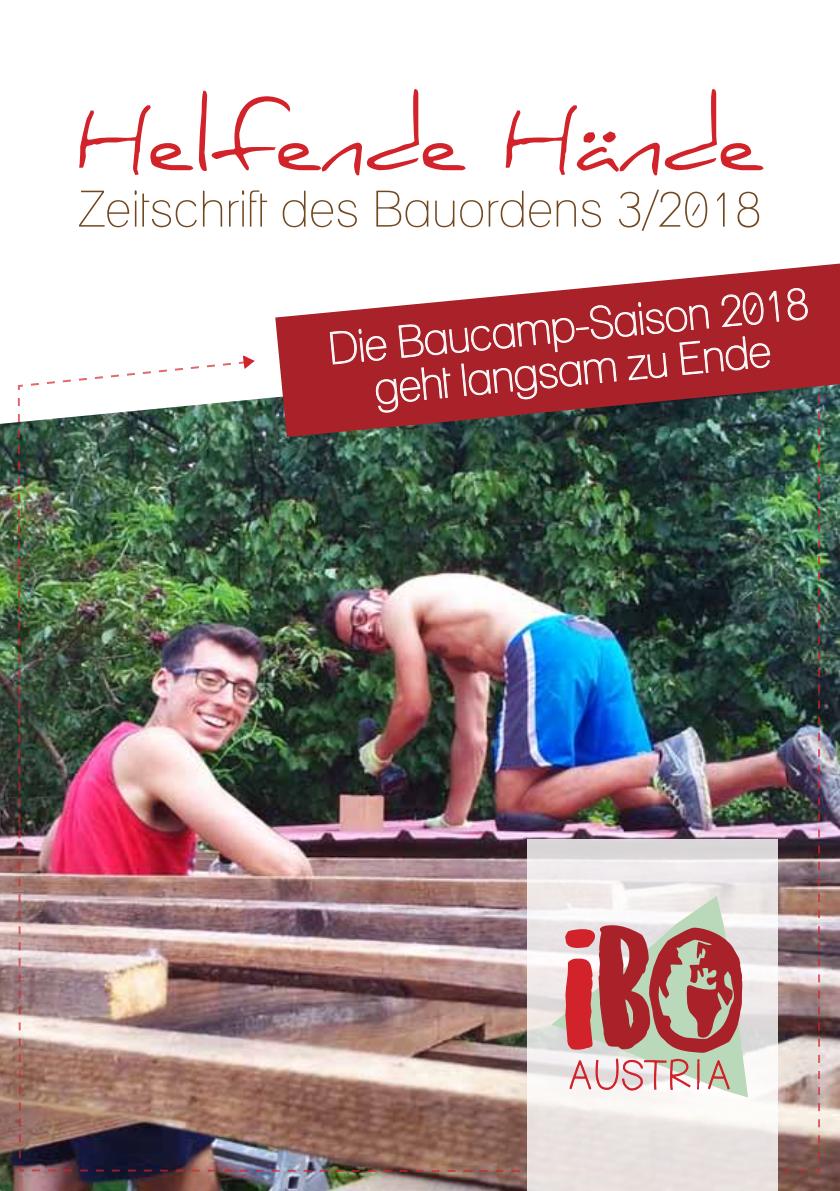
<style>
.page{position:relative;width:840px;height:1191px;background:#fff}
.page>*{position:absolute;margin:0;border:0;box-sizing:border-box;transform-origin:0 0}
.t1{font:149.2px "Sunrise International Demo";color:#d2232a;scale:1.08 1}
.t2{font:90px "Daniel";letter-spacing:-.02em;color:#d2232a}
.t3{font:condensed 50px "Lane";color:#724821}
.t4{font:condensed 44px/44.4px "Lane";color:#fff;text-align:center}
.s1{color:#aa2229}
</style>
<div class="page">
<img style="left:0;top:422px;width:839px;height:769px">
<img style="left:17px;top:361px;width:803px;height:812px">
<div style="left:251px;top:102px;width:540px;height:268px;background:#fff"></div>
<svg style="left:242px;top:355px;width:13px;height:15px"></svg>
<svg style="left:275px;top:263px;width:564px;height:174px"></svg>
<svg style="left:786px;top:287px;width:22px;height:34px"></svg>
<svg style="left:329px;top:288px;width:450px;height:125px;background:#b04349"></svg>
<svg style="left:527px;top:839px;width:250px;height:352px;fill:#eae3e1"></svg>
<svg style="left:551px;top:896px;width:196px;height:207px"></svg>
<h2 class="t2" style="left:75px;top:87px;width:690px">Helfende Hände</h2>
<p class="t3" style="left:79px;top:178px;width:683px">Zeitschrift des Bauordens 3/2018</p>
<p class="t4" style="left:326px;top:324px;width:483px;rotate:-5deg">Die Baucamp-Saison 2018 gehtlangsam zu Ende</p>
<h1 class="t1" style="left:561px;top:925px;width:85px">i<span class="s1">b</span></h1>
</div>
